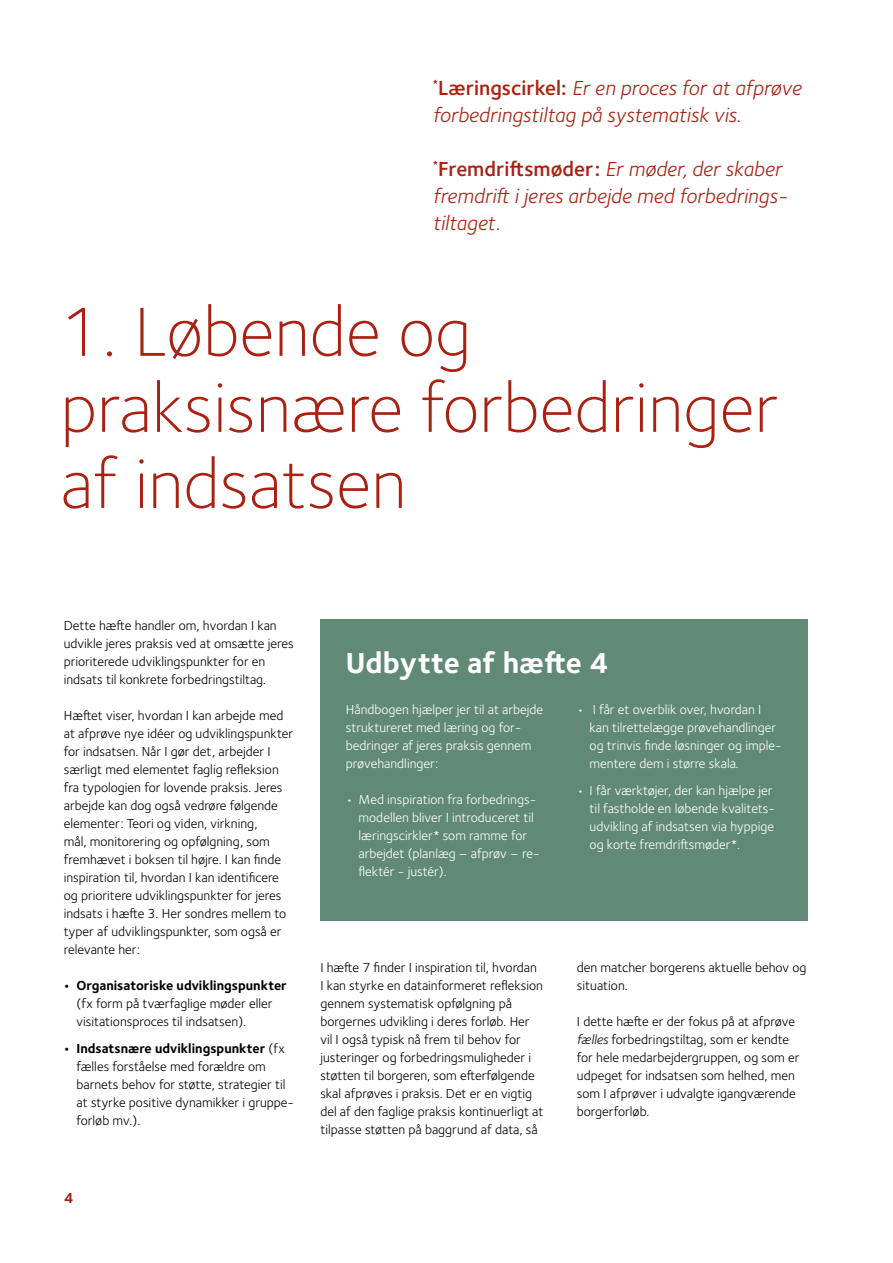
<style>
.page{position:relative;width:893px;height:1263px;background:#fff}
.page>*{position:absolute;margin:0;border:0;box-sizing:border-box;transform-origin:0 0}
.Overskrift{font:300 72px/76.1px "Foundry Sterling";color:#aa2112}
.Boks_overskrift{font:700 30px "Foundry Sterling";color:#fff}
.Fremhævet_tekst{font:italic 21px/27px "Foundry Sterling";color:#aa2112}
.t1{font:700 15px "Foundry Sterling";color:#aa2112}
.Brødtekst{font:13.5px/18px "Foundry Sterling";color:#000}
.Boks_brødtekst{font:13.5px/18px "Foundry Sterling";color:#fff}
.Punktopstilling{font:13.5px/18px "Foundry Sterling";color:#000}
.s1{font-weight:600;font-style:normal}
.s2{font-weight:700}
.s3{font-style:italic}
</style>
<div class="page">
<div style="left:320px;top:619px;width:488px;height:302px;background:#618a76"></div>
<p class="Fremhævet_tekst" style="left:433px;top:74px;width:370px"><sup>*</sup><span class="s1">Læringscirkel:</span> Er en proces for at afprøve forbedringstiltag på systematisk vis.</p>
<p class="Fremhævet_tekst" style="left:433px;top:155px;width:357px"><sup>*</sup><span class="s1">Fremdriftsmøder:</span> Er møder, der skaber fremdrift i jeres arbejde med forbedrings&shy;tiltaget.</p>
<h1 class="Overskrift" style="left:61px;top:294px;width:719px">1. Løbende og praksisnære forbedringer af indsatsen</h1>
<p class="Brødtekst" style="left:64px;top:617px;width:232px">Dette hæfte handler om, hvordan I kan udvikle jeres praksis ved at omsætte jeres prioriterede udviklingspunkter for en indsats til konkrete forbedringstiltag.</p>
<p class="Brødtekst" style="left:64px;top:707px;width:231px">Hæftet viser, hvordan I kan arbejde med at afprøve nye idéer og udviklingspunkter for indsatsen. Når I gør det, arbejder I særligt med elementet faglig refleksion fra typologien for lovende praksis. Jeres arbejde kan dog også vedrøre følgende elementer: Teori og viden, virkning,<br>mål, monitorering og opfølgning, som fremhævet i boksen til højre. I kan finde inspiration til, hvordan I kan identificere og prioritere udviklingspunkter for jeres indsats i hæfte 3. Her sondres mellem to typer af udviklingspunkter, som også er relevante her:</p>
<p class="Punktopstilling" style="left:77px;top:977px;width:212px;text-indent:-13px"><span class="s2">• Organisatoriske udviklingspunkter </span>(fx form på tværfaglige møder eller visitationsproces til indsatsen).</p>
<p class="Punktopstilling" style="left:77px;top:1039px;width:219px;text-indent:-13px"><span class="s2">• Indsatsnære udviklingspunkter</span> (fx fælles forståelse med forældre om barnets behov for støtte, strategier til at styrke positive dynamikker i gruppe&shy;forløb mv.).</p>
<p class="t1" style="left:64px;top:1189px;width:11px">4</p>
<h1 class="Boks_overskrift" style="left:346px;top:645px;width:264px">Udbytte af hæfte 4</h1>
<p class="Boks_brødtekst" style="left:346px;top:701px;width:199px">Håndbogen hjælper jer til at arbejde struktureret med læring og for&shy;bedringer af jeres praksis gennem prøvehandlinger:</p>
<p class="Boks_brødtekst" style="left:359px;top:791px;width:183px;text-indent:-13px">• Med inspiration fra forbedrings&shy;modellen bliver I introduceret til læringscirkler* som ramme for arbejdet (planlæg – afprøv – re&shy;flektér - justér).</p>
<p class="Boks_brødtekst" style="left:590px;top:701px;width:194px;text-indent:-13px">• I får et overblik over, hvordan I kan tilrettelægge prøvehandlinger og trinvis finde løsninger og imple&shy;mentere dem i større skala.</p>
<p class="Boks_brødtekst" style="left:590px;top:781px;width:187px;text-indent:-13px">• I får værktøjer, der kan hjælpe jer til fastholde en løbende kvalitets&shy;udvikling af indsatsen via hyppige og korte fremdriftsmøder*.</p>
<p class="Brødtekst" style="left:320px;top:959px;width:225px">I hæfte 7 finder I inspiration til, hvordan I kan styrke en datainformeret refleksion gennem systematisk opfølgning på borgernes udvikling i deres forløb. Her vil I også typisk nå frem til behov for justeringer og forbedringsmuligheder i støtten til borgeren, som efterfølgende skal afprøves i praksis. Det er en vigtig del af den faglige praksis kontinuerligt at tilpasse støtten på baggrund af data, så</p>
<p class="Brødtekst" style="left:577px;top:959px;width:231px">den matcher borgerens aktuelle behov og situation.</p>
<p class="Brødtekst" style="left:577px;top:1013px;width:224px">I dette hæfte er der fokus på at afprøve <span class="s3">fælles</span> forbedringstiltag, som er kendte for hele medarbejdergruppen, og som er udpeget for indsatsen som helhed, men som I afprøver i udvalgte igangværende borgerforløb.</p>
</div>
